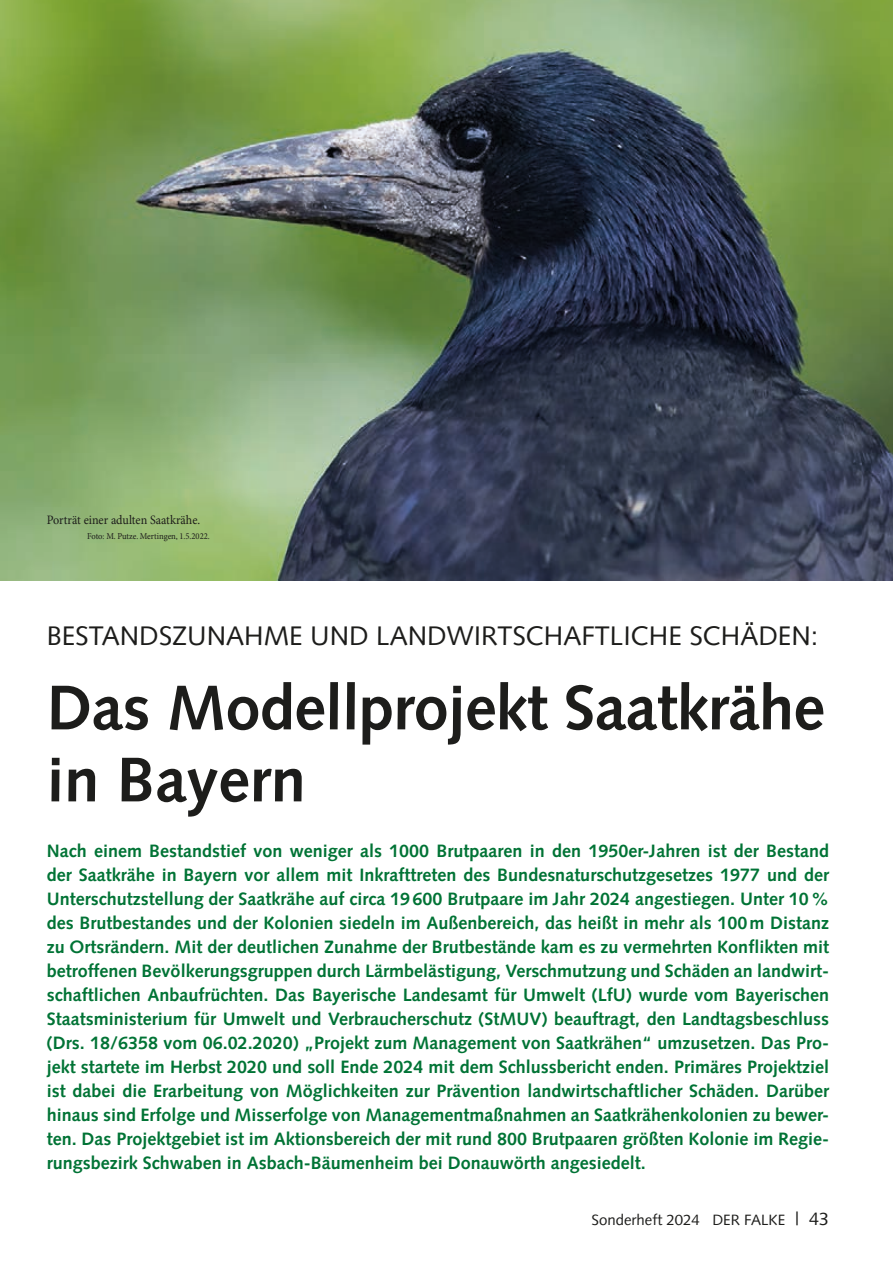
<style>
.page{position:relative;width:893px;height:1263px;background:#fff}
.page>*{position:absolute;margin:0;border:0;box-sizing:border-box;transform-origin:0 0}
.t1{font:700 63px/72px "Syntax LT Std";letter-spacing:-.01em;color:#1d1d1b}
.t2{font:27px "Syntax LT Std";color:#1d1d1b}
.t3{font:700 18px/24px "Syntax LT Std";color:#007335;text-align:justify}
.t4{font:15px "Syntax LT Std";color:#1d1d1b}
.t5{font:12.75px "Minion Pro";color:#1d1d1b;scale:.95 1}
.t6{font:9px "Minion Pro";color:#1d1d1b;scale:.95 1}
.s1{font-size:18px}
</style>
<div class="page">
<img style="left:0;top:0;width:893px;height:580px">
<p class="t5" style="left:47px;top:512px;width:163px">Porträt einer adulten Saatkrähe.</p>
<p class="t6" style="left:87px;top:531px;width:131px">Foto: M. Putze. Mertingen, 1.5.2022.</p>
<h2 class="t2" style="left:47px;top:619px;width:773px">BESTANDSZUNAHME UND LANDWIRTSCHAFTLICHE SCHÄDEN:</h2>
<h1 class="t1" style="left:47px;top:672px;width:780px">Das Modellprojekt Saatkrähe in Bayern</h1>
<p class="t3" style="left:47px;top:839px;width:784px">Nach einem Bestandstief von weniger als 1000 Brutpaaren in den 1950er-Jahren ist der Bestand der Saatkrähe in Bayern vor allem mit Inkrafttreten des Bundesnaturschutzgesetzes 1977 und der Unterschutzstellung der Saatkrähe auf circa 19600 Brutpaare im Jahr 2024 angestiegen. Unter 10% des Brutbestandes und der Kolonien siedeln im Außenbereich, das heißt in mehr als 100m Distanz zu Ortsrändern. Mit der deutlichen Zunahme der Brutbestände kam es zu vermehrten Konflikten mit betroffenen Bevölkerungsgruppen durch Lärmbelästigung, Verschmutzung und Schäden an landwirt&shy;schaftlichen Anbaufrüchten. Das Bayerische Landesamt für Umwelt (LfU) wurde vom Bayerischen Staatsministerium für Umwelt und Verbraucherschutz (StMUV) beauftragt, den Landtagsbeschluss (Drs. 18/6358 vom 06.02.2020) „Projekt zum Management von Saatkrähen“ umzusetzen. Das Pro&shy;jekt startete im Herbst 2020 und soll Ende 2024 mit dem Schlussbericht enden. Primäres Projektziel ist dabei die Erarbeitung von Möglichkeiten zur Prävention landwirtschaftlicher Schäden. Darüber hinaus sind Erfolge und Misserfolge von Managementmaßnahmen an Saatkrähenkolonien zu bewer&shy;ten. Das Projektgebiet ist im Aktionsbereich der mit rund 800 Brutpaaren größten Kolonie im Regie&shy;rungsbezirk Schwaben in Asbach-Bäumenheim bei Donauwörth angesiedelt.</p>
<p class="t4" style="left:591px;top:1211px;width:239px">Sonderheft 2024 DER FALKE <span class="s1">| 43</span></p>
</div>
